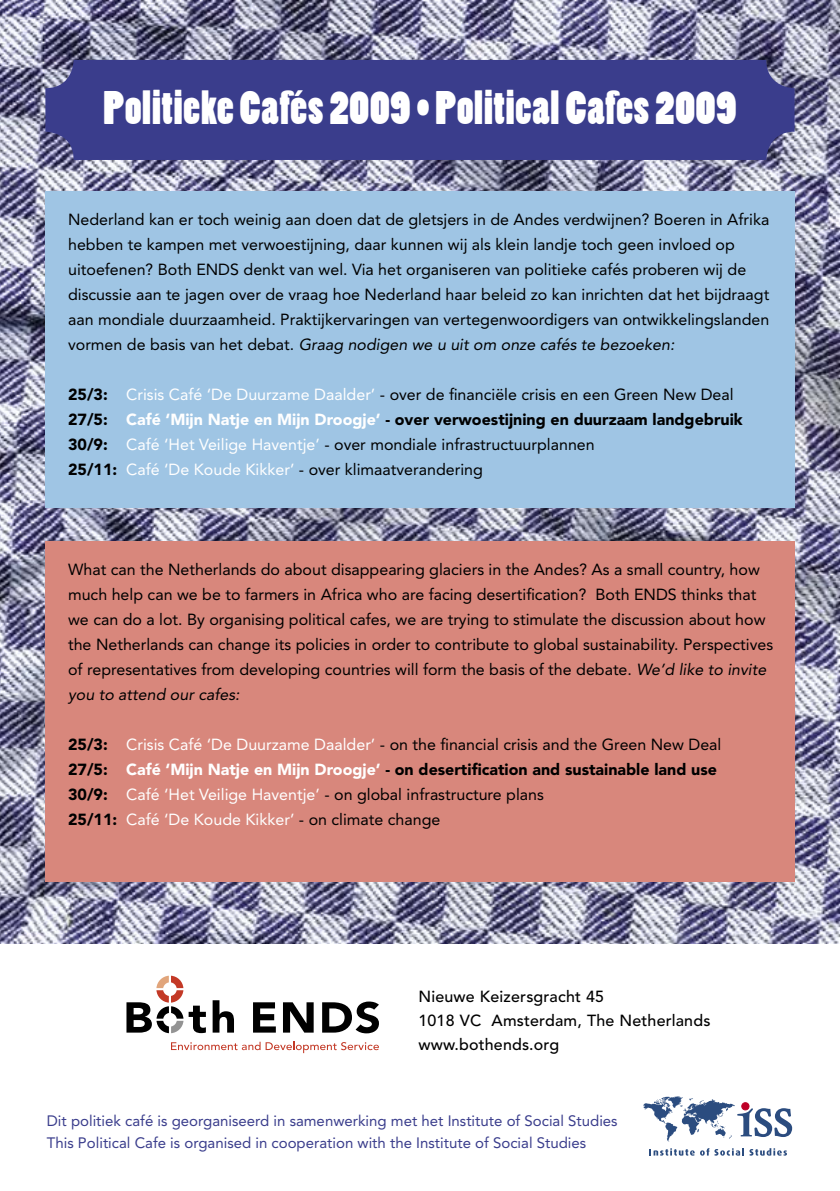
<style>
.page{position:relative;width:840px;height:1191px;background:#fff}
.page>*{position:absolute;margin:0;border:0;box-sizing:border-box;transform-origin:0 0}
.t1{font:44px "Poplar Std";letter-spacing:.02em;color:#fff}
.t2{font:16px/25px "Avenir";color:#000}
.t3{font:500 16px/24px "Avenir";letter-spacing:.01em;color:#000}
.t4{font:15px/22px "Avenir";color:#3a3d8c}
.s1{font-style:italic}
.s2{font-weight:900}
.s3{color:#fff}
.s4{font-weight:900;color:#fff}
</style>
<div class="page">
<img style="left:0;top:0;width:839px;height:943px">
<div style="left:45px;top:541px;width:749px;height:340px;background:#d8877c"></div>
<div style="left:45px;top:192px;width:749px;height:316px;background:#9fc5e4"></div>
<div style="left:45px;top:60px;width:749px;height:100px;background:#3a3d8c;border-radius:28px"></div>
<svg style="left:649px;top:1148px;width:94px;height:7px"></svg>
<svg style="left:749px;top:1148px;width:37px;height:7px"></svg>
<svg style="left:643px;top:1096px;width:148px;height:45px"></svg>
<svg style="left:212px;top:1000px;width:22px;height:32px"></svg>
<svg style="left:253px;top:1002px;width:23px;height:30px"></svg>
<svg style="left:283px;top:1002px;width:30px;height:30px"></svg>
<svg style="left:322px;top:1001px;width:57px;height:32px"></svg>
<svg style="left:171px;top:1041px;width:208px;height:12px"></svg>
<svg style="left:126px;top:975px;width:80px;height:58px"></svg>
<h1 class="t1" style="left:103px;top:84px;width:634px">Politieke Cafés 2009 • Political Cafes 2009</h1>
<p class="t2" style="left:68px;top:207px;width:702px">Nederland kan er toch weinig aan doen dat de gletsjers in de Andes verdwijnen? Boeren in Afrika hebben te kampen met verwoestijning, daar kunnen wij als klein landje toch geen invloed op uitoefenen? Both ENDS denkt van wel. Via het organiseren van politieke cafés proberen wij de discussie aan te jagen over de vraag hoe Nederland haar beleid zo kan inrichten dat het bijdraagt aan mondiale duurzaamheid. Praktijkervaringen van vertegenwoordigers van ontwikkelingslanden vormen de basis van het debat. <span class="s1">Graag nodigen we u uit om onze cafés te bezoeken:</span></p>
<p class="t2" style="left:68px;top:382px;width:675px"><span class="s2">25/3:</span> <span class="s3">Crisis Café ‘De Duurzame Daalder’</span> - over de financiële crisis en een Green New Deal <span class="s2">27/5:</span> <span class="s4">Café ‘Mijn Natje en Mijn Droogje’</span> <span class="s2">- over verwoestijning en duurzaam landgebruik 30/9:</span> <span class="s3">Café ‘Het Veilige Haventje’</span> - over mondiale infrastructuurplannen<br><span class="s2">25/11:</span> <span class="s3">Café ‘De Koude Kikker’</span> - over klimaatverandering</p>
<p class="t2" style="left:68px;top:557px;width:706px">What can the Netherlands do about disappearing glaciers in the Andes? As a small country, how much help can we be to farmers in Africa who are facing desertification? Both ENDS thinks that we can do a lot. By organising political cafes, we are trying to stimulate the discussion about how the Netherlands can change its policies in order to contribute to global sustainability. Perspectives of representatives from developing countries will form the basis of the debate. <span class="s1">We’d like to invite you to attend our cafes:</span></p>
<p class="t2" style="left:68px;top:732px;width:654px"><span class="s2">25/3:</span> <span class="s3">Crisis Café ‘De Duurzame Daalder’</span> - on the financial crisis and the Green New Deal <span class="s2">27/5:</span> <span class="s4">Café ‘Mijn Natje en Mijn Droogje’</span> <span class="s2">- on desertification and sustainable land use 30/9:</span> <span class="s3">Café ‘Het Veilige Haventje’</span> - on global infrastructure plans<br><span class="s2">25/11:</span> <span class="s3">Café ‘De Koude Kikker’</span> - on climate change</p>
<p class="t3" style="left:418px;top:985px;width:293px">Nieuwe Keizersgracht 45<br>1018 VC Amsterdam, The Netherlands www.bothends.org</p>
<p class="t4" style="left:47px;top:1109px;width:572px">Dit politiek café is georganiseerd in samenwerking met het Institute of Social Studies<br>This Political Cafe is organised in cooperation with the Institute of Social Studies</p>
</div>
